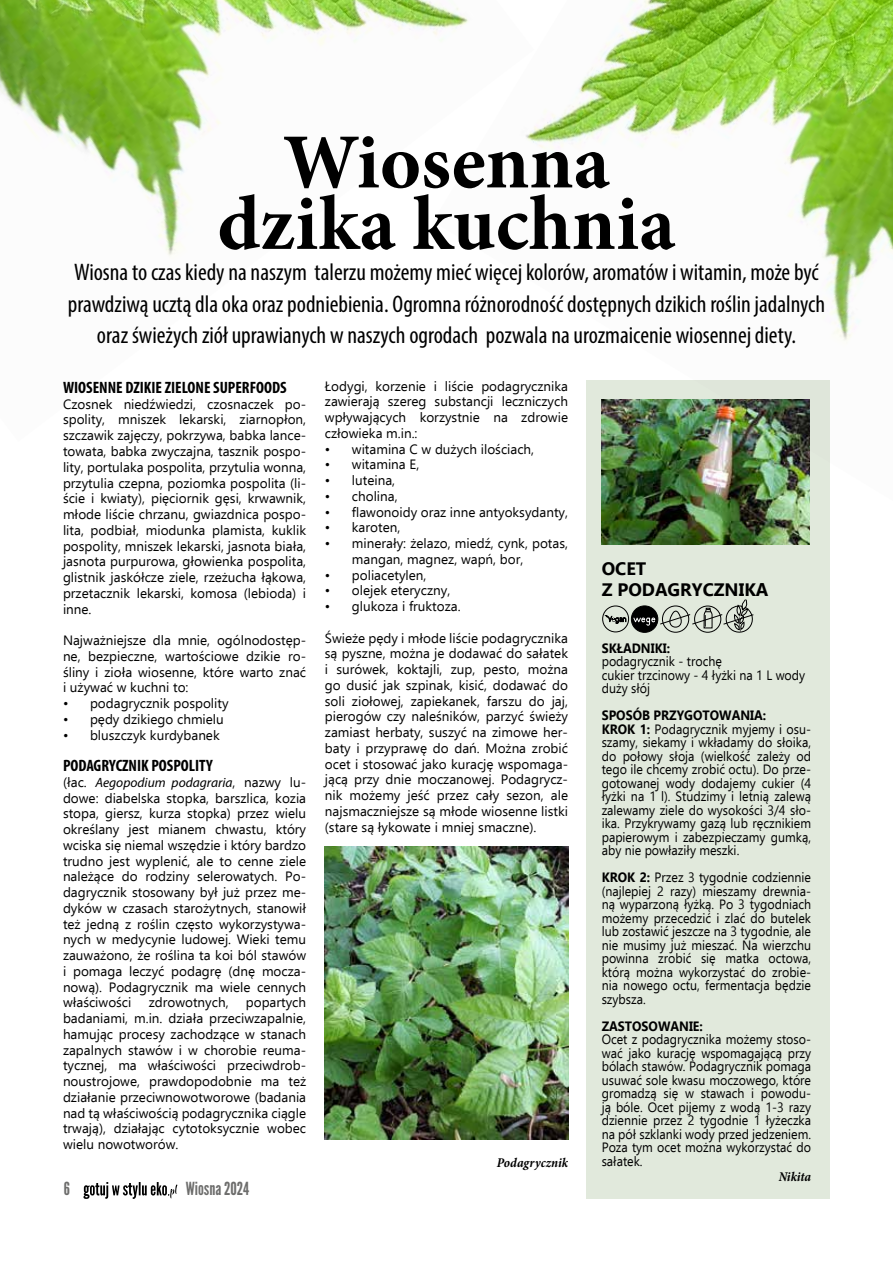
<style>
.page{position:relative;width:893px;height:1263px;background:#fff}
.page>*{position:absolute;margin:0;border:0;box-sizing:border-box;transform-origin:0 0}
.t1{font:700 78px/61.5px "Minion Pro";color:#000;text-align:center}
.t2{font:condensed 24px/31.5px "Myriad Pro";color:#000;text-align:center}
.t3{font:700 18px/21px "Ebrima";color:#000}
.t4{font:18px "League Gothic";color:#6d6d6c}
.t5{font:700 condensed 16.5px "Myriad Pro";color:#000}
.t6{font:13.5px/15.8px "Ebrima";color:#000;text-align:justify}
.t7{font:13.5px/13.5px "Ebrima";color:#000;scale:.92 1}
.t8{font:italic 13.5px "Myriad Pro";color:#000}
.t9{font:700 13.5px "Ebrima";color:#000;scale:.92 1}
.t10{font:italic 700 condensed 13.5px "Minion Pro";color:#000}
.s1{font-family:"Ebrima";font-style:normal}
.s2{font-weight:700}
</style>
<div class="page">
<img style="left:0;top:0;width:433px;height:256px">
<img style="left:433px;top:0;width:460px;height:501px">
<div style="left:587px;top:381px;width:243px;height:818px;background:#e1e9dc"></div>
<svg style="left:83px;top:1182px;width:94px;height:17px"></svg>
<img style="left:325px;top:846px;width:243px;height:293px">
<div style="left:602px;top:606px;width:27px;height:26px;border:1px solid #000;border-radius:50%"></div>
<svg style="left:603px;top:614px;width:23px;height:9px"></svg>
<div style="left:631px;top:605px;width:27px;height:28px;border:1px solid #000;border-radius:50%"></div>
<svg style="left:633px;top:599px;width:121px;height:34px"></svg>
<img style="left:602px;top:400px;width:208px;height:145px">
<h1 class="t1" style="left:218px;top:131px;width:459px">Wiosenna dzika kuchnia</h1>
<p class="t2" style="left:68px;top:256px;width:759px">Wiosna to czas kiedy na naszym talerzu możemy mieć więcej kolorów, aromatów i witamin, może być prawdziwą ucztą dla oka oraz podniebienia. Ogromna różnorodność dostępnych dzikich roślin jadalnych oraz świeżych ziół uprawianych w naszych ogrodach pozwala na urozmaicenie wiosennej diety.</p>
<p class="t5" style="left:63px;top:377px;width:225px">WIOSENNE DZIKIE ZIELONE SUPERFOODS</p>
<p class="t6" style="left:63px;top:396px;width:245px">Czosnek niedźwiedzi, czosnaczek po&shy;spolity, mniszek lekarski, ziarnopłon, szczawik zajęczy, pokrzywa, babka lance&shy;towata, babka zwyczajna, tasznik pospo&shy;lity, portulaka pospolita, przytulia wonna, przytulia czepna, poziomka pospolita (li&shy;ście i kwiaty), pięciornik gęsi, krwawnik, młode liście chrzanu, gwiazdnica pospo&shy;lita, podbiał, miodunka plamista, kuklik pospolity, mniszek lekarski, jasnota biała, jasnota purpurowa, głowienka pospolita, glistnik jaskółcze ziele, rzeżucha łąkowa, przetacznik lekarski, komosa (lebioda) i inne.</p>
<p class="t6" style="left:63px;top:632px;width:245px">Najważniejsze dla mnie, ogólnodostęp&shy;ne, bezpieczne, wartościowe dzikie ro&shy;śliny i zioła wiosenne, które warto znać i używać w kuchni to:</p>
<p class="t6" style="left:63px;top:695px;width:167px">• podagrycznik pospolity</p>
<p class="t6" style="left:63px;top:711px;width:162px">• pędy dzikiego chmielu</p>
<p class="t6" style="left:63px;top:726px;width:158px">• bluszczyk kurdybanek</p>
<p class="t5" style="left:63px;top:755px;width:151px">PODAGRYCZNIK POSPOLITY</p>
<p class="t8" style="left:63px;top:774px;width:245px"><span class="s1">(łac.</span> Aegopodium podagraria<span class="s1">, nazwy lu-</span></p>
<p class="t6" style="left:63px;top:789px;width:245px">dowe: diabelska stopka, barszlica, kozia stopa, giersz, kurza stopka) przez wielu określany jest mianem chwastu, który wciska się niemal wszędzie i który bardzo trudno jest wyplenić, ale to cenne ziele należące do rodziny selerowatych. Po&shy;dagrycznik stosowany był już przez me&shy;dyków w czasach starożytnych, stanowił też jedną z roślin często wykorzystywa&shy;nych w medycynie ludowej. Wieki temu zauważono, że roślina ta koi ból stawów i pomaga leczyć podagrę (dnę mocza&shy;nową). Podagrycznik ma wiele cennych właściwości</p>
<p class="t6" style="left:63px;top:994px;width:245px;text-indent:183px">popartych badaniami, m.in. działa przeciwzapalnie, hamując procesy zachodzące w stanach zapalnych stawów i w chorobie reuma&shy;tycznej, ma właściwości przeciwdrob&shy;noustrojowe, prawdopodobnie ma też działanie przeciwnowotworowe (badania nad tą właściwością podagrycznika ciągle trwają), działając cytotoksycznie wobec wielu nowotworów.</p>
<p class="t6" style="left:149px;top:994px;width:81px">zdrowotnych,</p>
<h3 class="t4" style="left:64px;top:1178px;width:8px">6</h3>
<h3 class="t4" style="left:186px;top:1178px;width:65px">Wiosna 2024</h3>
<p class="t6" style="left:325px;top:377px;width:245px">Łodygi, korzenie i liście podagrycznika zawierają szereg substancji leczniczych wpływających korzystnie na zdrowie człowieka m.in.:</p>
<p class="t6" style="left:325px;top:440px;width:211px">• witamina C w dużych ilościach,</p>
<p class="t6" style="left:325px;top:456px;width:96px">• witamina E,</p>
<p class="t6" style="left:325px;top:472px;width:72px">• luteina,</p>
<p class="t6" style="left:325px;top:488px;width:74px">• cholina,</p>
<p class="t6" style="left:325px;top:503px;width:245px">• flawonoidy oraz inne antyoksydanty,</p>
<p class="t6" style="left:325px;top:519px;width:77px">• karoten,</p>
<p class="t6" style="left:352px;top:535px;width:218px;text-indent:-27px">• minerały: żelazo, miedź, cynk, potas, mangan, magnez, wapń, bor,</p>
<p class="t6" style="left:325px;top:566px;width:103px">• poliacetylen,</p>
<p class="t6" style="left:325px;top:582px;width:127px">• olejek eteryczny,</p>
<p class="t6" style="left:325px;top:598px;width:137px">• glukoza i fruktoza.</p>
<p class="t6" style="left:325px;top:629px;width:245px">Świeże pędy i młode liście podagrycznika są pyszne, można je dodawać do sałatek i surówek, koktajli, zup, pesto, można go dusić jak szpinak, kisić, dodawać do soli ziołowej, zapiekanek, farszu do jaj, pierogów czy naleśników, parzyć świeży zamiast herbaty, suszyć na zimowe her&shy;baty i przyprawę do dań. Można zrobić ocet i stosować jako kurację wspomaga&shy;jącą przy dnie moczanowej. Podagrycz&shy;nik możemy jeść przez cały sezon, ale najsmaczniejsze są młode wiosenne listki (stare są łykowate i mniej smaczne).</p>
<p class="t10" style="left:497px;top:1153px;width:73px">Podagrycznik</p>
<h3 class="t3" style="left:602px;top:557px;width:168px">OCET<br>Z PODAGRYCZNIKA</h3>
<p class="t9" style="left:602px;top:637px;width:76px">SKŁADNIKI:</p>
<p class="t7" style="left:602px;top:654px;width:223px">podagrycznik - trochę<br>cukier trzcinowy - 4 łyżki na 1 L wody duży słój</p>
<p class="t7" style="left:602px;top:708px;width:229px"><span class="s2">SPOSÓB PRZYGOTOWANIA:<br>KROK 1:</span> Podagrycznik myjemy i osu&shy;szamy, siekamy i wkładamy do słoika, do połowy słoja (wielkość zależy od tego ile chcemy zrobić octu). Do prze&shy;gotowanej wody dodajemy cukier (4 łyżki na 1 l). Studzimy i letnią zalewą zalewamy ziele do wysokości 3/4 sło&shy;ika. Przykrywamy gazą lub ręcznikiem papierowym i zabezpieczamy gumką, aby nie powłaziły meszki.</p>
<p class="t7" style="left:602px;top:870px;width:229px;text-align:justify"><span class="s2">KROK 2:</span> Przez 3 tygodnie codziennie (najlepiej 2 razy) mieszamy drewnia&shy;ną wyparzoną łyżką. Po 3 tygodniach możemy przecedzić i zlać do butelek lub zostawić jeszcze na 3 tygodnie, ale nie musimy już mieszać. Na wierzchu powinna zrobić się matka octowa, którą można wykorzystać do zrobie&shy;nia nowego octu, fermentacja będzie szybsza.</p>
<p class="t9" style="left:602px;top:1015px;width:112px">ZASTOSOWANIE:</p>
<p class="t7" style="left:602px;top:1032px;width:229px;text-align:justify">Ocet z podagrycznika możemy stoso&shy;wać jako kurację wspomagającą przy bólach stawów. Podagrycznik pomaga usuwać sole kwasu moczowego, które gromadzą się w stawach i powodu&shy;ją bóle. Ocet pijemy z wodą 1-3 razy dziennie przez 2 tygodnie 1 łyżeczka na pół szklanki wody przed jedzeniem.<br>Poza tym ocet można wykorzystać do sałatek.</p>
<p class="t10" style="left:779px;top:1167px;width:34px">Nikita</p>
</div>
